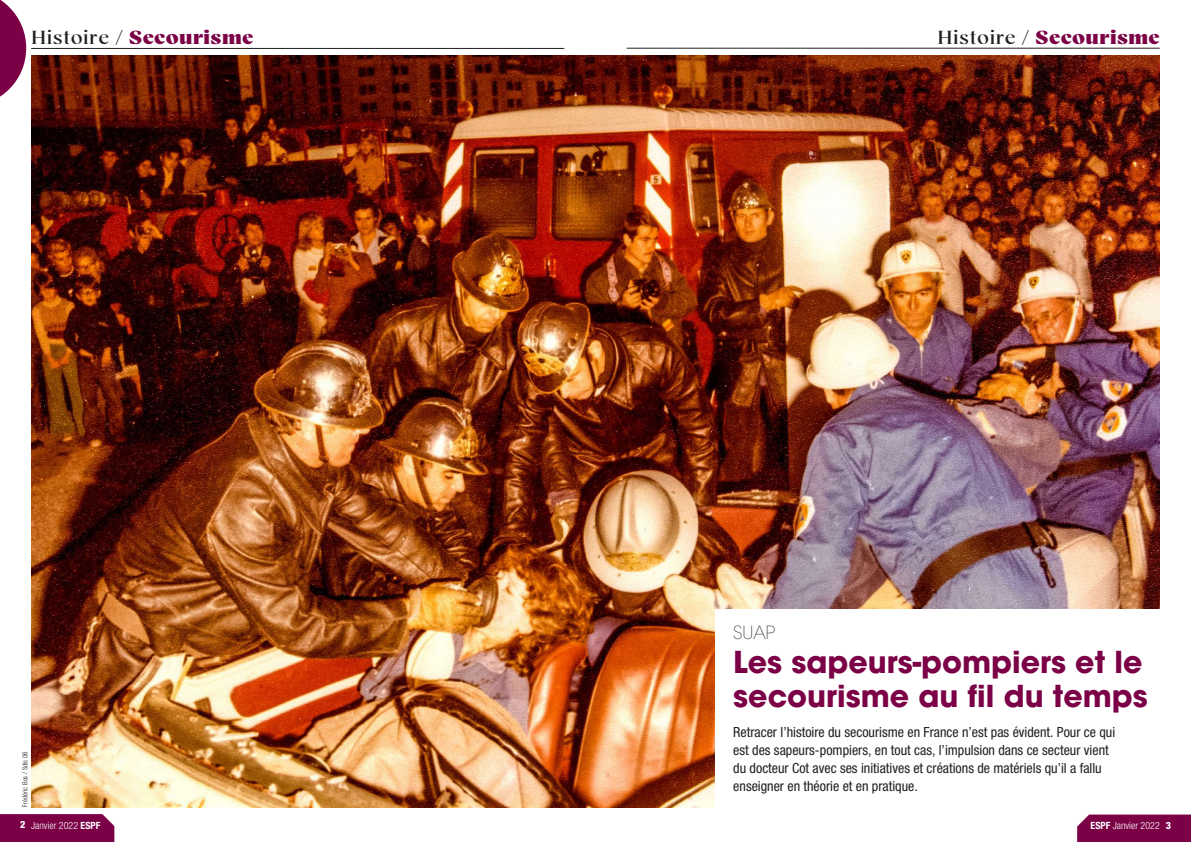
<style>
.page{position:relative;width:1191px;height:842px;background:#fff}
.page>*{position:absolute;margin:0;border:0;box-sizing:border-box;transform-origin:0 0}
.t1{font:700 30px/34px "Avant Garde";color:#7b0046}
.t2{font:900 20px "Bovino Trial";letter-spacing:.02em;color:#7b0046}
.t3{font:200 18px "Avant Garde";color:#231f20}
.t4{font:condensed 14px/18px "Helvetica Neue";color:#231f20}
.t5{font:300 condensed 10px "Helvetica Neue";color:#fff}
.t6{font:800 condensed 10px "Helvetica Neue";color:#fff}
.t7{font:300 condensed 7px "Helvetica Neue";color:#231f20}
.s1{font-weight:400;color:#231f20}
.s2{font-weight:700}
</style>
<div class="page">
<div style="left:1077px;top:814px;width:114px;height:28px;background:#7b0046"></div>
<div style="left:0;top:814px;width:114px;height:28px;background:#7b0046"></div>
<hr style="left:31px;top:48px;width:533px;height:1px;background:#231f20">
<hr style="left:626px;top:48px;width:533px;height:1px;background:#231f20">
<svg style="left:0;top:0;width:26px;height:97px"></svg>
<img style="left:31px;top:55px;width:1128px;height:752px">
<div style="left:715px;top:609px;width:445px;height:199px;background:#fff"></div>
<h2 class="t2" style="left:31px;top:26px;width:224px"><span class="s1">Histoire /</span> Secourisme</h2>
<h2 class="t2" style="left:937px;top:26px;width:224px"><span class="s1">Histoire /</span> Secourisme</h2>
<p class="t7" style="left:21px;top:807px;width:57px;rotate:-90deg">Frédéric Bos / Sdis 06</p>
<p class="t3" style="left:733px;top:621px;width:43px">SUAP</p>
<h1 class="t1" style="left:733px;top:644px;width:416px">Les sapeurs-pompiers et le secourisme au fil du temps</h1>
<p class="t4" style="left:733px;top:723px;width:383px">Retracer l’histoire du secourisme en France n’est pas évident. Pour ce qui est des sapeurs-pompiers, en tout cas, l’impulsion dans ce secteur vient du docteur Cot avec ses initiatives et créations de matériels qu’il a fallu enseigner en théorie et en pratique.</p>
<p class="t6" style="left:20px;top:819px;width:7px">2</p>
<p class="t6" style="left:1165px;top:819px;width:7px">3</p>
<p class="t5" style="left:31px;top:819px;width:71px">Janvier 2022 <span class="s2">ESPF</span></p>
<p class="t5" style="left:1090px;top:820px;width:71px"><span class="s2">ESPF</span> Janvier 2022</p>
</div>
